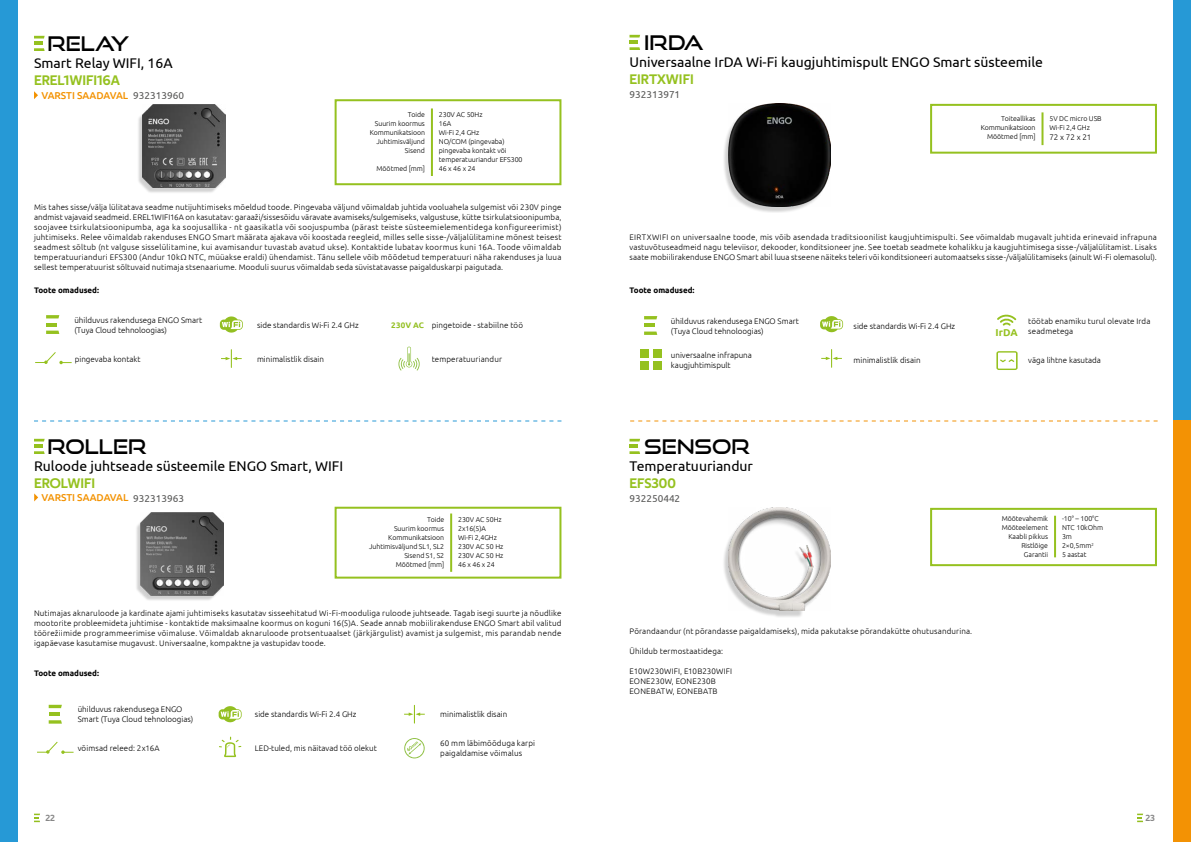
<style>
.page{position:relative;width:1191px;height:842px;background:#fff}
.page>*{position:absolute;margin:0;border:0;box-sizing:border-box;transform-origin:0 0}
.t1{font:20px "Good Times Rg";color:#000}
.t2{font:14px "Ubuntu";color:#000}
.t3{font:14px "Techna Sans";color:#95c11f}
.t4{font:500 10px "Ubuntu";color:#f39200}
.t5{font:10px "Ubuntu";color:#575756}
.t6{font:700 10px "Ubuntu";color:#95c11f}
.t7{font:9px "Techna Sans";color:#878787}
.t8{font:300 8px/10px "Ubuntu";letter-spacing:.005em;color:#000}
.t9{font:700 8px "Ubuntu";color:#000}
.t10{font:700 8px "Ubuntu";letter-spacing:.015em;color:#93bf21}
.t11{font:300 7px/9px "Ubuntu";letter-spacing:-.005em;color:#000;text-align:right}
.s1{font-weight:400;color:#575756}
</style>
<div class="page">
<svg style="left:34px;top:420px;width:527px;height:1px"></svg>
<div style="left:0;top:0;width:17px;height:842px;background:#2699d6"></div>
<div style="left:137px;top:106px;width:88px;height:87px;background:#000;opacity:.18"></div>
<img style="left:143px;top:105px;width:83px;height:83px">
<div style="left:334px;top:99px;width:227px;height:86px;border:2px solid #95c11f"></div>
<hr style="left:431px;top:108px;width:2px;height:68px;background:#95c11f">
<svg style="left:34px;top:36px;width:11px;height:15px"></svg>
<svg style="left:46px;top:315px;width:13px;height:19px"></svg>
<svg style="left:644px;top:316px;width:13px;height:19px"></svg>
<svg style="left:220px;top:316px;width:23px;height:17px"></svg>
<svg style="left:820px;top:316px;width:23px;height:16px"></svg>
<svg style="left:221px;top:350px;width:21px;height:17px"></svg>
<svg style="left:35px;top:352px;width:37px;height:12px"></svg>
<svg style="left:34px;top:439px;width:11px;height:15px"></svg>
<div style="left:135px;top:514px;width:87px;height:87px;background:#000;opacity:.18"></div>
<img style="left:140px;top:513px;width:83px;height:83px">
<div style="left:334px;top:507px;width:227px;height:72px;border:2px solid #95c11f"></div>
<svg style="left:37px;top:741px;width:37px;height:13px"></svg>
<svg style="left:49px;top:705px;width:13px;height:3px"></svg>
<svg style="left:49px;top:720px;width:13px;height:4px"></svg>
<hr style="left:49px;top:712px;width:11px;height:4px;background:#95c11f">
<svg style="left:219px;top:737px;width:22px;height:20px"></svg>
<svg style="left:404px;top:705px;width:21px;height:18px"></svg>
<svg style="left:219px;top:706px;width:23px;height:16px"></svg>
<svg style="left:404px;top:738px;width:21px;height:20px"></svg>
<img style="left:729px;top:104px;width:102px;height:102px">
<div style="left:930px;top:104px;width:227px;height:50px;border:2px solid #95c11f"></div>
<hr style="left:1041px;top:112px;width:2px;height:33px;background:#95c11f">
<svg style="left:996px;top:351px;width:21px;height:19px"></svg>
<svg style="left:821px;top:349px;width:21px;height:18px"></svg>
<svg style="left:997px;top:314px;width:19px;height:12px"></svg>
<div style="left:640px;top:349px;width:8px;height:8px;background:#95c11f"></div>
<div style="left:653px;top:349px;width:8px;height:8px;background:#95c11f"></div>
<div style="left:640px;top:362px;width:8px;height:8px;background:#95c11f"></div>
<div style="left:653px;top:362px;width:8px;height:8px;background:#95c11f"></div>
<svg style="left:629px;top:35px;width:11px;height:15px"></svg>
<svg style="left:398px;top:347px;width:22px;height:24px"></svg>
<hr style="left:450px;top:513px;width:2px;height:59px;background:#95c11f">
<svg style="left:630px;top:420px;width:527px;height:1px"></svg>
<img style="left:729px;top:508px;width:102px;height:103px">
<div style="left:930px;top:508px;width:227px;height:58px;border:2px solid #95c11f"></div>
<hr style="left:1054px;top:516px;width:2px;height:41px;background:#95c11f">
<svg style="left:629px;top:439px;width:11px;height:15px"></svg>
<div style="left:1174px;top:0;width:17px;height:421px;background:#2699d6"></div>
<div style="left:1174px;top:421px;width:17px;height:421px;background:#f39204"></div>
<svg style="left:34px;top:493px;width:4px;height:8px"></svg>
<svg style="left:34px;top:91px;width:4px;height:8px"></svg>
<svg style="left:34px;top:814px;width:6px;height:8px"></svg>
<svg style="left:1137px;top:814px;width:6px;height:8px"></svg>
<h1 class="t1" style="left:47px;top:31px;width:83px">RELAY</h1>
<h1 class="t1" style="left:644px;top:30px;width:61px">irda</h1>
<h2 class="t2" style="left:34px;top:55px;width:140px">Smart Relay WIFI, 16A</h2>
<h2 class="t3" style="left:34px;top:72px;width:87px">EREL1WIFI16A</h2>
<h2 class="t2" style="left:629px;top:54px;width:415px">Universaalne IrDA Wi-Fi kaugjuhtimispult ENGO Smart süsteemile</h2>
<h2 class="t3" style="left:629px;top:71px;width:66px">EIRTXWIFI</h2>
<p class="t4" style="left:41px;top:89px;width:88px">VARSTI SAADAVAL</p>
<p class="t5" style="left:133px;top:90px;width:52px">932313960</p>
<p class="t5" style="left:629px;top:88px;width:52px">932313971</p>
<p class="t11" style="left:370px;top:110px;width:57px">Toide<br>Suurim koormus<br>Kommunikatsioon<br>Juhtimisväljund<br>Sisend</p>
<p class="t11" style="left:376px;top:164px;width:50px">Mõõtmed [mm]</p>
<p class="t11" style="left:439px;top:110px;width:85px;text-align:left">230V AC 50Hz<br>16A<br>Wi-Fi 2,4 GHz<br>NO/COM (pingevaba) pingevaba kontakt või temperatuuriandur EFS300<br>46 x 46 x 24</p>
<p class="t11" style="left:981px;top:114px;width:56px">Toiteallikas<br>Kommunikatsioon<br>Mõõtmed [mm]</p>
<p class="t11" style="left:1049px;top:114px;width:54px;text-align:left">5V DC micro USB<br>Wi-Fi 2,4 GHz</p>
<p class="t8" style="left:1049px;top:132px;width:43px">72 x 72 x 21</p>
<p class="t8" style="left:34px;top:202px;width:529px;text-align:justify">Mis tahes sisse/välja lülitatava seadme nutijuhtimiseks mõeldud toode. Pingevaba väljund võimaldab juhtida vooluahela sulgemist või 230V pinge andmist vajavaid seadmeid. EREL1WIFI16A on kasutatav: garaaži/sissesõidu väravate avamiseks/sulgemiseks, valgustuse, kütte tsirkulatsioonipumba, soojavee tsirkulatsioonipumba, aga ka soojusallika - nt gaasikatla või soojuspumba (pärast teiste süsteemielementidega konfigureerimist) juhtimiseks. Relee võimaldab rakenduses ENGO Smart määrata ajakava või koostada reegleid, milles selle sisse-/väljalülitamine mõnest teisest seadmest sõltub (nt valguse sisselülitamine, kui avamisandur tuvastab avatud ukse). Kontaktide lubatav koormus kuni 16A. Toode võimaldab temperatuurianduri EFS300 (Andur 10kΩ NTC, müüakse eraldi) ühendamist. Tänu sellele võib mõõdetud temperatuuri näha rakenduses ja luua sellest temperatuurist sõltuvaid nutimaja stsenaariume. Mooduli suurus võimaldab seda süvistatavasse paigalduskarpi paigutada.</p>
<p class="t8" style="left:629px;top:232px;width:529px;text-align:justify">EIRTXWIFI on universaalne toode, mis võib asendada traditsioonilist kaugjuhtimispulti. See võimaldab mugavalt juhtida erinevaid infrapuna vastuvõtuseadmeid nagu televiisor, dekooder, konditsioneer jne. See toetab seadmete kohalikku ja kaugjuhtimisega sisse-/väljalülitamist. Lisaks saate mobiilirakenduse ENGO Smart abil luua stseene näiteks teleri või konditsioneeri automaatseks sisse-/väljalülitamiseks (ainult Wi-Fi olemasolul).</p>
<p class="t9" style="left:34px;top:285px;width:67px">Toote omadused:</p>
<p class="t9" style="left:629px;top:285px;width:67px">Toote omadused:</p>
<p class="t8" style="left:74px;top:315px;width:129px">ühilduvus rakendusega ENGO Smart (Tuya Cloud tehnoloogias)</p>
<p class="t8" style="left:671px;top:316px;width:129px">ühilduvus rakendusega ENGO Smart (Tuya Cloud tehnoloogias)</p>
<p class="t8" style="left:432px;top:320px;width:93px">pingetoide - stabiilne töö</p>
<p class="t8" style="left:853px;top:321px;width:103px">side standardis Wi-Fi 2.4 GHz</p>
<p class="t8" style="left:1028px;top:316px;width:124px">töötab enamiku turul olevate Irda seadmetega</p>
<p class="t8" style="left:257px;top:320px;width:103px">side standardis Wi-Fi 2.4 GHz</p>
<p class="t10" style="left:391px;top:320px;width:34px">230V AC</p>
<p class="t6" style="left:995px;top:327px;width:23px">IrDA</p>
<p class="t8" style="left:671px;top:350px;width:82px">universaalne infrapuna kaugjuhtimispult</p>
<p class="t8" style="left:75px;top:354px;width:67px">pingevaba kontakt</p>
<p class="t8" style="left:257px;top:354px;width:68px">minimalistlik disain</p>
<p class="t8" style="left:853px;top:355px;width:68px">minimalistlik disain</p>
<p class="t8" style="left:432px;top:354px;width:72px">temperatuuriandur</p>
<p class="t8" style="left:1028px;top:355px;width:74px">väga lihtne kasutada</p>
<h1 class="t1" style="left:47px;top:434px;width:101px">ROLLER</h1>
<h2 class="t2" style="left:34px;top:457px;width:310px">Ruloode juhtseade süsteemile ENGO Smart, WIFI</h2>
<h2 class="t3" style="left:34px;top:475px;width:63px">EROLWIFI</h2>
<p class="t4" style="left:42px;top:491px;width:144px">VARSTI SAADAVAL <span class="s1">932313963</span></p>
<p class="t11" style="left:369px;top:515px;width:77px">Toide<br>Suurim koormus<br>Kommunikatsioon<br>Juhtimisväljund SL1, SL2<br>Sisend S1, S2<br>Mõõtmed [mm]</p>
<p class="t11" style="left:458px;top:515px;width:47px;text-align:left">230V AC 50Hz<br>2x16(5)A<br>Wi-Fi 2,4GHz<br>230V AC 50 Hz<br>230V AC 50 Hz<br>46 x 46 x 24</p>
<p class="t8" style="left:34px;top:608px;width:529px;text-align:justify">Nutimajas aknaruloode ja kardinate ajami juhtimiseks kasutatav sisseehitatud Wi-Fi-mooduliga ruloode juhtseade. Tagab isegi suurte ja nõudlike mootorite probleemideta juhtimise - kontaktide maksimaalne koormus on koguni 16(5)A. Seade annab mobiilirakenduse ENGO Smart abil valitud töörežiimide programmeerimise võimaluse. Võimaldab aknaruloode protsentuaalset (järkjärgulist) avamist ja sulgemist, mis parandab nende igapäevase kasutamise mugavust. Universaalne, kompaktne ja vastupidav toode.</p>
<p class="t9" style="left:34px;top:668px;width:67px">Toote omadused:</p>
<p class="t8" style="left:78px;top:704px;width:117px">ühilduvus rakendusega ENGO<br>Smart (Tuya Cloud tehnoloogias)</p>
<p class="t8" style="left:78px;top:743px;width:83px">võimsad releed: 2x16A</p>
<p class="t8" style="left:255px;top:709px;width:103px">side standardis Wi-Fi 2.4 GHz</p>
<p class="t8" style="left:440px;top:709px;width:68px">minimalistlik disain</p>
<p class="t8" style="left:440px;top:738px;width:96px">60 mm läbimõõduga karpi paigaldamise võimalus</p>
<p class="t8" style="left:255px;top:743px;width:123px">LED-tuled, mis näitavad töö olekut</p>
<h1 class="t1" style="left:644px;top:434px;width:107px">SENSOR</h1>
<h2 class="t2" style="left:629px;top:457px;width:125px">Temperatuuriandur</h2>
<h2 class="t3" style="left:629px;top:475px;width:48px">EFS300</h2>
<p class="t5" style="left:629px;top:492px;width:52px">932250442</p>
<p class="t8" style="left:629px;top:626px;width:344px">Põrandaandur (nt põrandasse paigaldamiseks), mida pakutakse põrandakütte ohutusandurina.</p>
<p class="t8" style="left:629px;top:646px;width:95px">Ühildub termostaatidega:</p>
<p class="t8" style="left:629px;top:666px;width:104px">E10W230WIFI, E10B230WIFI<br>EONE230W, EONE230B<br>EONEBATW, EONEBATB</p>
<p class="t11" style="left:1001px;top:514px;width:48px">Mõõtevahemik<br>Mõõteelement<br>Kaabli pikkus<br>Ristlõige<br>Garantii</p>
<p class="t11" style="left:1062px;top:514px;width:43px;text-align:left">-10° – 100°C<br>NTC 10kOhm<br>3m<br>2×0,5mm<sup>2<br></sup>5 aastat</p>
<p class="t7" style="left:45px;top:812px;width:11px">22</p>
<p class="t7" style="left:1145px;top:812px;width:11px">23</p>
</div>
